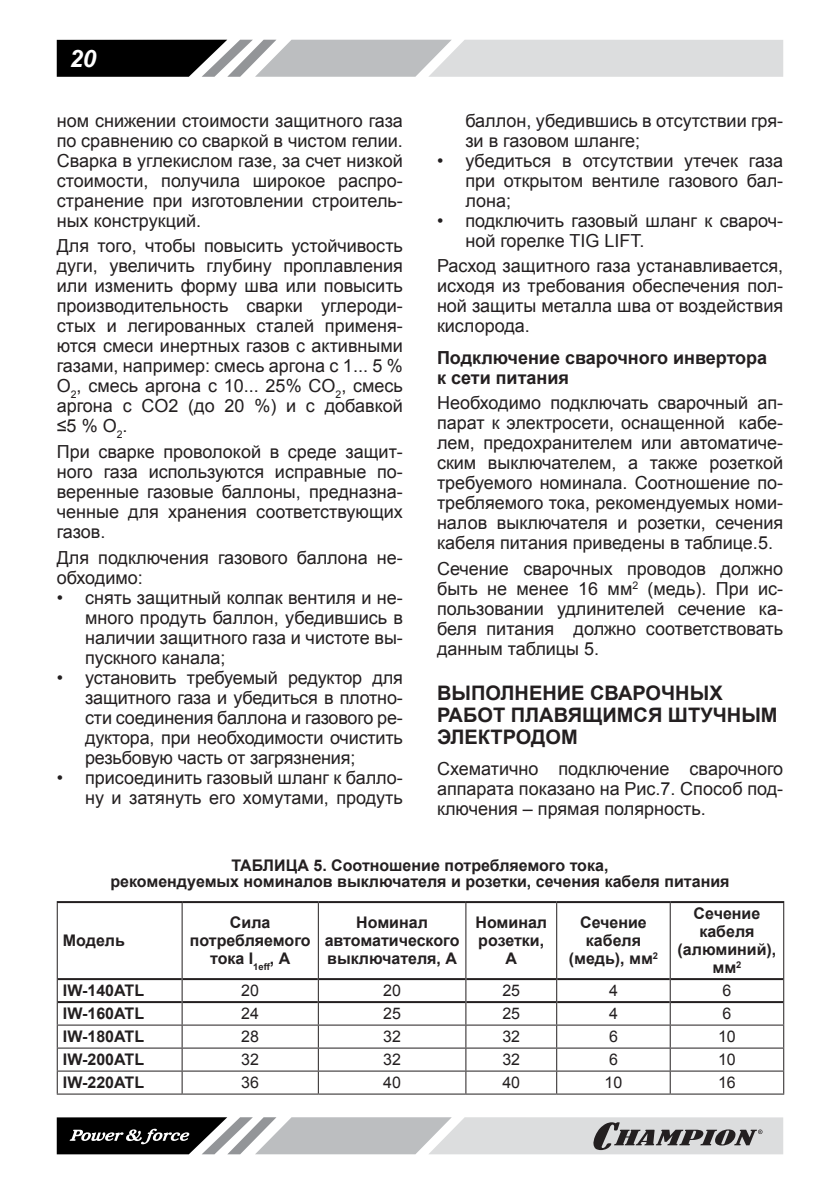
<style>
.page{position:relative;width:840px;height:1191px;background:#fff}
.page>*{position:absolute;margin:0;border:0;box-sizing:border-box;transform-origin:0 0}
.t1{font:italic 700 24px "Arial";color:#fff}
.t2{font:700 20px/22px "Arial";color:#231f20}
.t3{font:18px/20px "Arial";color:#231f20;text-align:justify}
.t4{font:700 18px/20px "Arial";color:#231f20}
.t5{font:700 16px/18px "Arial";color:#231f20;text-align:center}
.t6{font:16px "Arial";color:#231f20}
</style>
<div class="page">
<svg style="left:57px;top:40px;width:725px;height:37px;background:#a7a8a9"></svg>
<svg style="left:57px;top:1117px;width:725px;height:37px;background:#a1a1a2"></svg>
<hr style="left:57px;top:901px;width:125px;height:2px;background:#231f20">
<hr style="left:182px;top:901px;width:136px;height:2px;background:#231f20">
<hr style="left:318px;top:901px;width:147px;height:2px;background:#231f20">
<hr style="left:465px;top:901px;width:91px;height:2px;background:#231f20">
<hr style="left:556px;top:901px;width:113px;height:2px;background:#231f20">
<hr style="left:669px;top:901px;width:114px;height:2px;background:#231f20">
<hr style="left:58px;top:978px;width:123px;height:2px;background:#231f20">
<hr style="left:182px;top:978px;width:135px;height:2px;background:#231f20">
<hr style="left:318px;top:978px;width:147px;height:2px;background:#231f20">
<hr style="left:466px;top:978px;width:90px;height:2px;background:#231f20">
<hr style="left:557px;top:978px;width:112px;height:2px;background:#231f20">
<hr style="left:670px;top:978px;width:112px;height:2px;background:#231f20">
<hr style="left:58px;top:1001px;width:123px;height:2px;background:#231f20">
<hr style="left:182px;top:1001px;width:135px;height:2px;background:#231f20">
<hr style="left:318px;top:1001px;width:147px;height:2px;background:#231f20">
<hr style="left:466px;top:1001px;width:90px;height:2px;background:#231f20">
<hr style="left:557px;top:1001px;width:112px;height:2px;background:#231f20">
<hr style="left:670px;top:1001px;width:112px;height:2px;background:#231f20">
<hr style="left:57px;top:903px;width:1px;height:76px;background:#231f20">
<hr style="left:181px;top:903px;width:1px;height:76px;background:#231f20">
<hr style="left:317px;top:903px;width:1px;height:76px;background:#231f20">
<hr style="left:465px;top:903px;width:1px;height:76px;background:#231f20">
<hr style="left:556px;top:903px;width:1px;height:76px;background:#231f20">
<hr style="left:669px;top:903px;width:1px;height:76px;background:#231f20">
<hr style="left:782px;top:903px;width:1px;height:76px;background:#231f20">
<hr style="left:57px;top:1024px;width:125px;height:1px;background:#231f20">
<hr style="left:182px;top:1024px;width:136px;height:1px;background:#231f20">
<hr style="left:318px;top:1024px;width:147px;height:1px;background:#231f20">
<hr style="left:465px;top:1024px;width:91px;height:1px;background:#231f20">
<hr style="left:556px;top:1024px;width:113px;height:1px;background:#231f20">
<hr style="left:669px;top:1024px;width:114px;height:1px;background:#231f20">
<hr style="left:57px;top:1047px;width:125px;height:1px;background:#231f20">
<hr style="left:182px;top:1047px;width:136px;height:1px;background:#231f20">
<hr style="left:318px;top:1047px;width:147px;height:1px;background:#231f20">
<hr style="left:465px;top:1047px;width:91px;height:1px;background:#231f20">
<hr style="left:556px;top:1047px;width:113px;height:1px;background:#231f20">
<hr style="left:669px;top:1047px;width:114px;height:1px;background:#231f20">
<hr style="left:57px;top:1070px;width:125px;height:1px;background:#231f20">
<svg style="left:57px;top:979px;width:1px;height:114px"></svg>
<hr style="left:182px;top:1070px;width:136px;height:1px;background:#231f20">
<svg style="left:181px;top:979px;width:1px;height:114px"></svg>
<hr style="left:318px;top:1070px;width:147px;height:1px;background:#231f20">
<svg style="left:317px;top:979px;width:1px;height:114px"></svg>
<hr style="left:465px;top:1070px;width:91px;height:1px;background:#231f20">
<svg style="left:465px;top:979px;width:1px;height:114px"></svg>
<hr style="left:556px;top:1070px;width:113px;height:1px;background:#231f20">
<svg style="left:556px;top:979px;width:1px;height:114px"></svg>
<hr style="left:669px;top:1070px;width:114px;height:1px;background:#231f20">
<svg style="left:669px;top:979px;width:1px;height:114px"></svg>
<hr style="left:57px;top:1093px;width:125px;height:1px;background:#231f20">
<hr style="left:182px;top:1093px;width:136px;height:1px;background:#231f20">
<hr style="left:318px;top:1093px;width:147px;height:1px;background:#231f20">
<hr style="left:465px;top:1093px;width:91px;height:1px;background:#231f20">
<hr style="left:556px;top:1093px;width:113px;height:1px;background:#231f20">
<hr style="left:669px;top:1093px;width:114px;height:1px;background:#231f20">
<h1 class="t1" style="left:70px;top:44px;width:28px">20</h1>
<p class="t3" style="left:57px;top:110px;width:347px">ном снижении стоимости защитного газа по сравнению со сваркой в чистом гелии. сварка в углекислом газе, за счет низкой стоимости, получила широкое распро&shy;странение при изготовлении строитель&shy;ных конструкций.</p>
<p class="t3" style="left:57px;top:236px;width:347px">Для того, чтобы повысить устойчивость дуги, увеличить глубину проплавления или изменить форму шва или повысить производительность сварки углероди&shy;стых и легированных сталей применя&shy;ются смеси инертных газов c активными газами, например: смесь аргона c 1... 5 % O<sub>2</sub>, смесь аргона c 10... 25% сO<sub>2</sub>, смесь аргона с CO2 (до 20 %) и c добавкой ≤5 % O<sub>2</sub>.</p>
<p class="t3" style="left:57px;top:442px;width:347px">при сварке проволокой в среде защит&shy;ного газа используются исправные по&shy;веренные газовые баллоны, предназна&shy;ченные для хранения соответствующих газов.</p>
<p class="t3" style="left:57px;top:547px;width:347px">Для подключения газового баллона не&shy;обходимо:</p>
<p class="t3" style="left:85px;top:587px;width:319px;text-indent:-28px">• снять защитный колпак вентиля и не&shy;много продуть баллон, убедившись в наличии защитного газа и чистоте вы&shy;пускного канала;</p>
<p class="t3" style="left:85px;top:667px;width:319px;text-indent:-28px">• установить требуемый редуктор для защитного газа и убедиться в плотно&shy;сти соединения баллона и газового ре&shy;дуктора, при необходимости очистить резьбовую часть от загрязнения;</p>
<p class="t3" style="left:57px;top:767px;width:347px;text-align:right">• присоединить газовый шланг к балло&shy;ну и затянуть его хомутами, продуть</p>
<p class="t3" style="left:465px;top:110px;width:319px">баллон, убедившись в отсутствии гря&shy;зи в газовом шланге;</p>
<p class="t3" style="left:465px;top:150px;width:319px;text-indent:-28px">• убедиться в отсутствии утечек газа при открытом вентиле газового бал&shy;лона;</p>
<p class="t3" style="left:465px;top:210px;width:319px;text-indent:-28px">• подключить газовый шланг к свароч&shy;ной горелке TIG LIFT.</p>
<p class="t3" style="left:437px;top:256px;width:347px">расход защитного газа устанавливается, исходя из требования обеспечения пол&shy;ной защиты металла шва от воздействия кислорода.</p>
<p class="t4" style="left:437px;top:348px;width:331px">подключение сварочного инвертора к сети питания</p>
<p class="t3" style="left:437px;top:393px;width:347px">необходимо подключать сварочный ап&shy;парат к электросети, оснащенной кабе&shy;лем, предохранителем или автоматиче&shy;ским выключателем, а также розеткой требуемого номинала. соотношение по&shy;требляемого тока, рекомендуемых номи&shy;налов выключателя и розетки, сечения кабеля питания приведены в таблице.5.</p>
<p class="t3" style="left:437px;top:559px;width:347px">сечение сварочных проводов должно быть не менее 16 мм<sup>2</sup> (медь). при ис&shy;пользовании удлинителей сечение ка&shy;беля питания должно соответствовать данным таблицы 5.</p>
<p class="t2" style="left:437px;top:682px;width:342px">выполнение Сварочных работ плавящимСя штучным электродом</p>
<p class="t3" style="left:437px;top:759px;width:347px">схематично подключение сварочного аппарата показано на рис.7. способ под&shy;ключения – прямая полярность.</p>
<p class="t5" style="left:110px;top:858px;width:620px;line-height:16px">таблица 5. Соотношение потребляемого тока,<br>рекомендуемых номиналов выключателя и розетки, сечения кабеля питания</p>
<p class="t5" style="left:63px;top:932px;width:63px">модель</p>
<p class="t5" style="left:190px;top:914px;width:122px">Сила потребляемого тока I<sub>1eff</sub>, а</p>
<p class="t5" style="left:324px;top:914px;width:136px">номинал автоматического выключателя, а</p>
<p class="t5" style="left:475px;top:914px;width:73px">номинал розетки, а</p>
<p class="t5" style="left:568px;top:914px;width:91px">Сечение кабеля (медь), мм<sup>2</sup></p>
<p class="t5" style="left:677px;top:905px;width:100px">Сечение кабеля (алюминий), мм<sup>2</sup></p>
<p class="t5" style="left:63px;top:982px;width:83px">IW-140ATL</p>
<p class="t6" style="left:241px;top:981px;width:19px">20</p>
<p class="t6" style="left:383px;top:981px;width:19px">20</p>
<p class="t6" style="left:502px;top:981px;width:19px">25</p>
<p class="t6" style="left:608px;top:981px;width:10px">4</p>
<p class="t6" style="left:722px;top:981px;width:10px">6</p>
<p class="t5" style="left:63px;top:1005px;width:83px">IW-160ATL</p>
<p class="t6" style="left:241px;top:1004px;width:19px">24</p>
<p class="t6" style="left:383px;top:1004px;width:19px">25</p>
<p class="t6" style="left:502px;top:1004px;width:19px">25</p>
<p class="t6" style="left:608px;top:1004px;width:10px">4</p>
<p class="t6" style="left:722px;top:1004px;width:10px">6</p>
<p class="t5" style="left:63px;top:1028px;width:83px">IW-180ATL</p>
<p class="t6" style="left:241px;top:1027px;width:19px">28</p>
<p class="t6" style="left:383px;top:1027px;width:19px">32</p>
<p class="t6" style="left:502px;top:1027px;width:19px">32</p>
<p class="t6" style="left:608px;top:1027px;width:10px">6</p>
<p class="t6" style="left:717px;top:1027px;width:19px">10</p>
<p class="t5" style="left:63px;top:1051px;width:83px">IW-200ATL</p>
<p class="t6" style="left:241px;top:1050px;width:19px">32</p>
<p class="t6" style="left:383px;top:1050px;width:19px">32</p>
<p class="t6" style="left:502px;top:1050px;width:19px">32</p>
<p class="t6" style="left:608px;top:1050px;width:10px">6</p>
<p class="t6" style="left:717px;top:1050px;width:19px">10</p>
<p class="t5" style="left:63px;top:1074px;width:83px">IW-220ATL</p>
<p class="t6" style="left:241px;top:1073px;width:19px">36</p>
<p class="t6" style="left:383px;top:1073px;width:19px">40</p>
<p class="t6" style="left:502px;top:1073px;width:19px">40</p>
<p class="t6" style="left:604px;top:1073px;width:19px">10</p>
<p class="t6" style="left:717px;top:1073px;width:19px">16</p>
</div>
